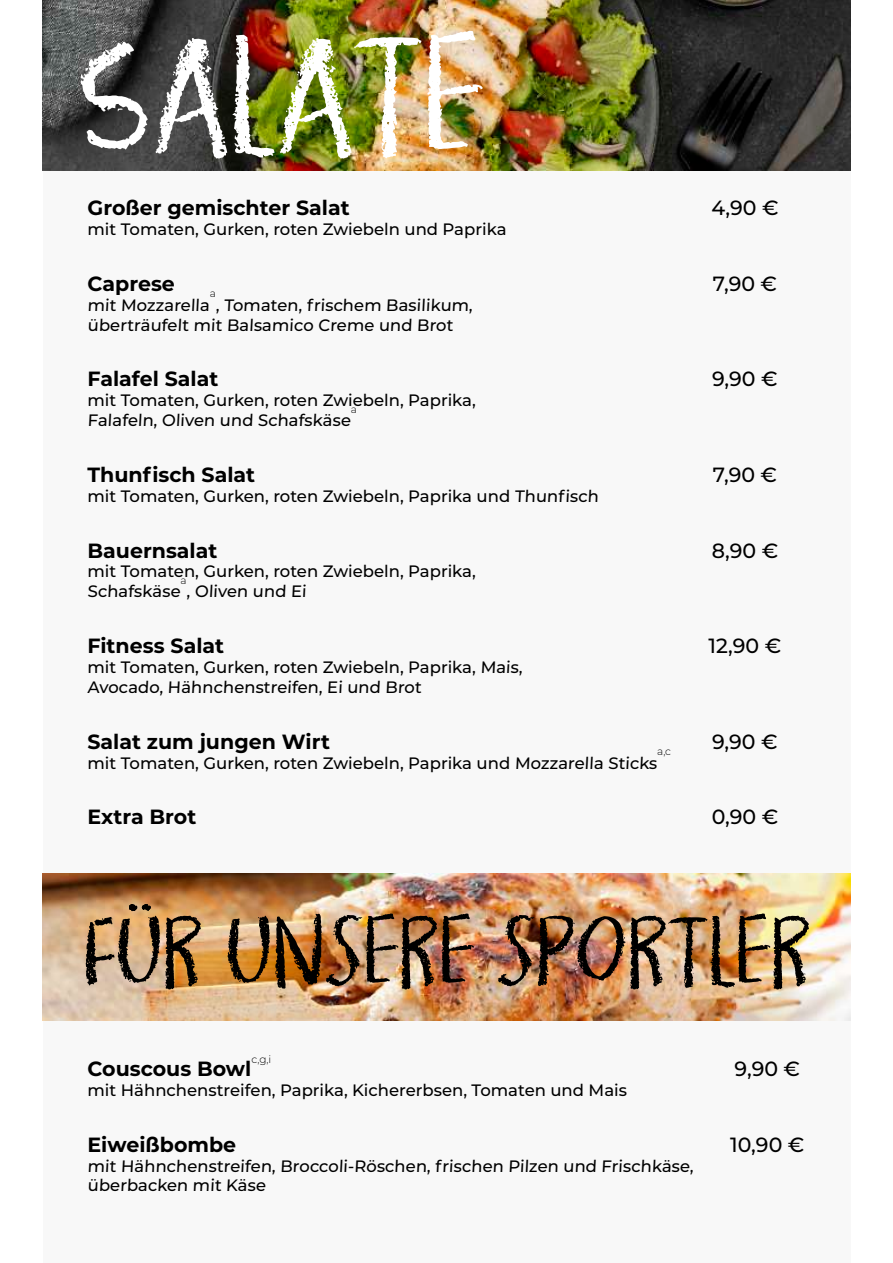
<style>
.page{position:relative;width:893px;height:1263px;background:#fff}
.page>*{position:absolute;margin:0;border:0;box-sizing:border-box;transform-origin:0 0}
.t1{font:174.9px "Pigment DEMO";color:#fff}
.t2{font:102.3px "Pigment DEMO";color:#000}
.t3{font:98.85px "Pigment DEMO";color:#fff}
.t4{font:700 20.55px "Montserrat";color:#000}
.t5{font:500 20.55px "Montserrat";color:#000}
.t6{font:500 16.5px/19.8px "Montserrat";color:#000}
.t7{font:300 10.5px "Montserrat";color:#000}
</style>
<div class="page">
<div style="left:43px;top:159px;width:807px;height:1104px;background:#f8f8f8"></div>
<img style="left:43px;top:0;width:807px;height:170px">
<img style="left:43px;top:874px;width:807px;height:146px">
<h1 class="t1" style="left:78px;top:25px;width:407px">SALATE</h1>
<h3 class="t3" style="left:90px;top:66px;width:212px">PASTA</h3>
<p class="t4" style="left:88px;top:195px;width:264px">Großer gemischter Salat</p>
<p class="t6" style="left:88px;top:219px;width:421px">mit Tomaten, Gurken, roten Zwiebeln und Paprika</p>
<p class="t4" style="left:88px;top:271px;width:89px">Caprese</p>
<p class="t6" style="left:88px;top:295px;width:388px">mit Mozzarella , Tomaten, frischem Basilikum,</p>
<p class="t7" style="left:210px;top:287px;width:8px">a</p>
<p class="t6" style="left:88px;top:315px;width:368px">überträufelt mit Balsamico Creme und Brot</p>
<p class="t4" style="left:88px;top:366px;width:132px">Falafel Salat</p>
<p class="t6" style="left:88px;top:390px;width:390px">mit Tomaten, Gurken, roten Zwiebeln, Paprika,<br>Falafeln, Oliven und Schafskäse</p>
<p class="t7" style="left:351px;top:402px;width:8px">a</p>
<p class="t4" style="left:88px;top:462px;width:169px">Thunfisch Salat</p>
<p class="t6" style="left:88px;top:486px;width:514px">mit Tomaten, Gurken, roten Zwiebeln, Paprika und Thunfisch</p>
<p class="t4" style="left:88px;top:538px;width:131px">Bauernsalat</p>
<p class="t6" style="left:88px;top:562px;width:390px">mit Tomaten, Gurken, roten Zwiebeln, Paprika,<br>Schafskäse , Oliven und Ei</p>
<p class="t7" style="left:180px;top:574px;width:8px">a</p>
<p class="t4" style="left:88px;top:633px;width:138px">Fitness Salat</p>
<p class="t6" style="left:88px;top:657px;width:438px">mit Tomaten, Gurken, roten Zwiebeln, Paprika, Mais,<br>Avocado, Hähnchenstreifen, Ei und Brot</p>
<p class="t4" style="left:88px;top:729px;width:244px">Salat zum jungen Wirt</p>
<p class="t6" style="left:88px;top:753px;width:572px">mit Tomaten, Gurken, roten Zwiebeln, Paprika und Mozzarella Sticks</p>
<p class="t7" style="left:657px;top:745px;width:15px">a,c</p>
<p class="t5" style="left:711px;top:195px;width:69px">4,90 €</p>
<p class="t5" style="left:713px;top:271px;width:66px">7,90 €</p>
<p class="t5" style="left:712px;top:366px;width:67px">9,90 €</p>
<p class="t5" style="left:713px;top:462px;width:66px">7,90 €</p>
<p class="t5" style="left:712px;top:538px;width:68px">8,90 €</p>
<p class="t5" style="left:709px;top:633px;width:74px">12,90 €</p>
<p class="t5" style="left:712px;top:729px;width:67px">9,90 €</p>
<p class="t4" style="left:88px;top:804px;width:110px">Extra Brot</p>
<p class="t5" style="left:712px;top:804px;width:68px">0,90 €</p>
<h2 class="t2" style="left:83px;top:910px;width:729px">FÜR UNSERE SPORTLER</h2>
<p class="t7" style="left:251px;top:1052px;width:21px">c,g,i</p>
<p class="t6" style="left:88px;top:1080px;width:541px">mit Hähnchenstreifen, Paprika, Kichererbsen, Tomaten und Mais</p>
<p class="t4" style="left:88px;top:1056px;width:165px">Couscous Bowl</p>
<p class="t4" style="left:88px;top:1132px;width:150px">Eiweißbombe</p>
<p class="t6" style="left:88px;top:1156px;width:609px">mit Hähnchenstreifen, Broccoli-Röschen, frischen Pilzen und Frischkäse, überbacken mit Käse</p>
<p class="t5" style="left:734px;top:1056px;width:67px">9,90 €</p>
<p class="t5" style="left:730px;top:1132px;width:76px">10,90 €</p>
</div>
